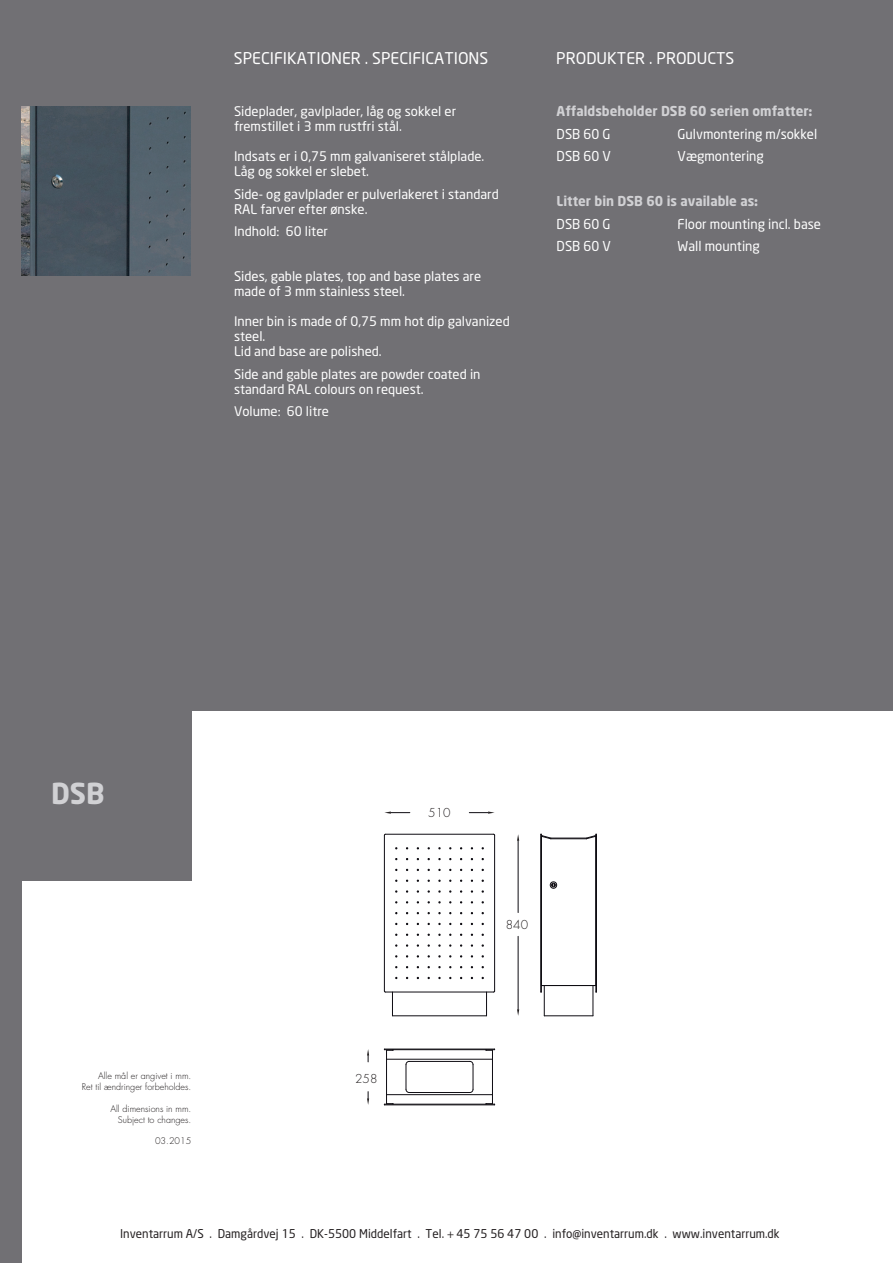
<style>
.page{position:relative;width:893px;height:1263px;background:#fff}
.page>*{position:absolute;margin:0;border:0;box-sizing:border-box;transform-origin:0 0}
.t1{font:700 28.5px "Neo Sans";color:#d1d1d4}
.t2{font:16.05px "Neo Sans";color:#fff}
.t3{font:13.5px "Neo Sans";color:#fff}
.t4{font:700 13.5px/22.5px "Neo Sans";color:#d1d1d4}
.t5{font:13.05px/15px "Neo Sans";color:#fff}
.t6{font:12px "Neo Sans";color:#231f20}
.t7{font:300 12px "Futura";color:#231f20}
.t8{font:300 9px/10.8px "Futura";color:#231f20;text-align:right}
.s1{font-family:"Myriad Pro"}
.s2{font-family:"Myriad Pro";font-weight:900}
.s3{font-weight:400;color:#fff}
</style>
<div class="page">
<div style="left:10px;top:0;width:883px;height:710px;background:#717074"></div>
<div style="left:0;top:0;width:21px;height:1263px;background:#717074"></div>
<div style="left:17px;top:704px;width:174px;height:176px;background:#717074"></div>
<img style="left:21px;top:106px;width:170px;height:170px">
<hr style="left:385px;top:834px;width:109px;height:1px;background:#0e0c12">
<hr style="left:494px;top:835px;width:1px;height:156px;background:#0e0c12">
<hr style="left:385px;top:992px;width:109px;height:1px;background:#0e0c12">
<hr style="left:384px;top:835px;width:1px;height:156px;background:#0e0c12">
<svg style="left:481px;top:944px;width:3px;height:14px"></svg>
<svg style="left:481px;top:901px;width:3px;height:24px"></svg>
<svg style="left:481px;top:868px;width:3px;height:14px"></svg>
<svg style="left:486px;top:993px;width:1px;height:23px"></svg>
<svg style="left:392px;top:993px;width:1px;height:22px"></svg>
<hr style="left:392px;top:1015px;width:94px;height:1px;background:#0e0c12">
<hr style="left:540px;top:834px;width:1px;height:158px;background:#0e0c12">
<hr style="left:541px;top:834px;width:1px;height:158px;background:#0e0c12">
<hr style="left:595px;top:834px;width:1px;height:158px;background:#0e0c12">
<hr style="left:596px;top:834px;width:1px;height:158px;background:#0e0c12">
<hr style="left:541px;top:985px;width:55px;height:1px;background:#0e0c12">
<hr style="left:593px;top:985px;width:1px;height:31px;background:#0e0c12">
<hr style="left:544px;top:985px;width:1px;height:31px;background:#0e0c12">
<hr style="left:544px;top:1015px;width:49px;height:1px;background:#0e0c12">
<svg style="left:541px;top:834px;width:11px;height:5px"></svg>
<hr style="left:551px;top:838px;width:35px;height:1px;background:#0e0c12">
<svg style="left:586px;top:834px;width:10px;height:5px"></svg>
<hr style="left:384px;top:1049px;width:111px;height:1px;background:#0e0c12">
<hr style="left:384px;top:1104px;width:111px;height:1px;background:#0e0c12">
<hr style="left:492px;top:1050px;width:1px;height:54px;background:#0e0c12">
<hr style="left:386px;top:1050px;width:1px;height:54px;background:#0e0c12">
<hr style="left:409px;top:1092px;width:61px;height:1px;background:#0e0c12">
<hr style="left:409px;top:1061px;width:61px;height:1px;background:#0e0c12">
<svg style="left:469px;top:1060px;width:5px;height:33px"></svg>
<svg style="left:405px;top:1061px;width:4px;height:32px"></svg>
<svg style="left:486px;top:1049px;width:9px;height:2px"></svg>
<svg style="left:486px;top:1103px;width:9px;height:2px"></svg>
<svg style="left:384px;top:1103px;width:10px;height:2px"></svg>
<svg style="left:384px;top:1049px;width:10px;height:2px"></svg>
<svg style="left:367px;top:1049px;width:2px;height:13px"></svg>
<svg style="left:367px;top:1091px;width:2px;height:14px"></svg>
<hr style="left:518px;top:841px;width:1px;height:71px;background:#0e0c12">
<svg style="left:517px;top:834px;width:2px;height:7px"></svg>
<hr style="left:518px;top:936px;width:1px;height:73px;background:#0e0c12">
<svg style="left:517px;top:1009px;width:2px;height:7px"></svg>
<svg style="left:384px;top:811px;width:26px;height:3px"></svg>
<svg style="left:469px;top:811px;width:26px;height:3px"></svg>
<hr style="left:386px;top:1059px;width:106px;height:1px;background:#0e0c12">
<hr style="left:386px;top:1094px;width:106px;height:1px;background:#0e0c12">
<svg style="left:550px;top:881px;width:7px;height:8px"></svg>
<p class="t2" style="left:234px;top:50px;width:256px">SPECIFIKATIONER . SPECIFICATIONS</p>
<p class="t2" style="left:556px;top:50px;width:180px">PRODUKTER . PRODUCTS</p>
<p class="t5" style="left:234px;top:105px;width:224px">Sideplader, gavlplader, låg og sokkel er fremstillet i 3 mm rustfri stål.</p>
<p class="t5" style="left:234px;top:150px;width:252px">Indsats er i 0,75 mm galvaniseret stålplade.<br>Låg og sokkel er slebet.</p>
<p class="t5" style="left:234px;top:187px;width:266px">Side- og gavlplader er pulverlakeret i standard<br>RAL farver efter ønske.</p>
<p class="t5" style="left:234px;top:225px;width:95px">Indhold<span class="s1">:</span> 60 liter</p>
<p class="t5" style="left:234px;top:270px;width:249px">Sides, gable plates, top and base plates are made of 3 mm stainless steel.</p>
<p class="t5" style="left:234px;top:315px;width:277px">Inner bin is made of 0,75 mm hot dip galvanized steel.<br>Lid and base are polished.</p>
<p class="t5" style="left:234px;top:367px;width:248px">Side and gable plates are powder coated in standard RAL colours on request.</p>
<p class="t5" style="left:234px;top:405px;width:96px">Volume<span class="s1">:</span> 60 litre</p>
<p class="t4" style="left:557px;top:101px;width:257px">Affaldsbeholder DSB 60 serien omfatter<span class="s2">:<br></span><span class="s3">DSB 60 G</span></p>
<p class="t3" style="left:678px;top:127px;width:141px">Gulvmontering m/sokkel</p>
<p class="t3" style="left:557px;top:150px;width:56px">DSB 60 V</p>
<p class="t3" style="left:678px;top:150px;width:88px">Vægmontering</p>
<p class="t4" style="left:557px;top:191px;width:203px">Litter bin DSB 60 is available as<span class="s2">:<br></span><span class="s3">DSB 60 G</span></p>
<p class="t3" style="left:678px;top:217px;width:145px">Floor mounting incl. base</p>
<p class="t3" style="left:557px;top:240px;width:56px">DSB 60 V</p>
<p class="t3" style="left:678px;top:240px;width:84px">Wall mounting</p>
<p class="t1" style="left:51px;top:781px;width:55px">DSB</p>
<p class="t8" style="left:82px;top:1071px;width:111px">Alle mål er angivet i mm.<br>Ret til ændringer forbeholdes.</p>
<p class="t8" style="left:110px;top:1103px;width:82px">All dimensions in mm.<br>Subject to changes.</p>
<p class="t8" style="left:155px;top:1136px;width:38px">03.2015</p>
<p class="t7" style="left:428px;top:805px;width:24px">510</p>
<p class="t7" style="left:506px;top:918px;width:24px">840</p>
<p class="t7" style="left:355px;top:1071px;width:24px">258</p>
<p class="t6" style="left:120px;top:1228px;width:661px">Inventarrum A/S . Damgårdvej 15 . DK-5500 Middelfart . Tel. <span class="s1">+</span> 45 75 56 47 00 . info@inventarrum.dk . www.inventarrum.dk</p>
</div>
